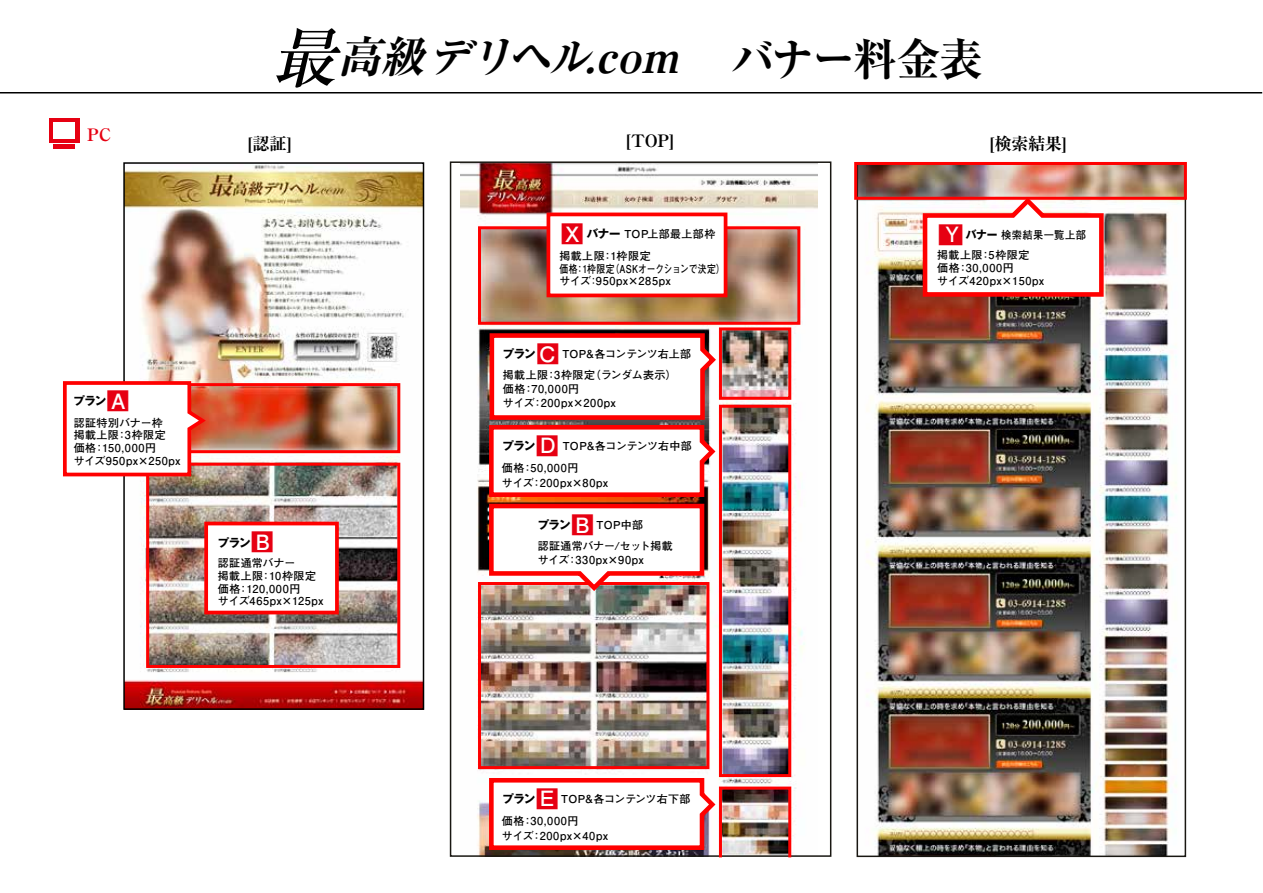
<style>
.page{position:relative;width:1263px;height:893px;background:#fff}
.page>*{position:absolute;margin:0;border:0;box-sizing:border-box;transform-origin:0 0}
.t1{font:700 expanded 44.85px "Ryumin Pro";letter-spacing:-.06em;color:#000}
.t2{font:italic 700 expanded 43.65px "Ryumin Pro";color:#000}
.t3{font:700 expanded 17.1px "Ryumin Pro";letter-spacing:-.01em;color:#000}
.t4{font:700 expanded 17.1px "Ryumin Pro";color:#e60012}
.t5{font:700 11.4px "Gothic MB101 Pro";letter-spacing:-.065em;color:#000}
.t6{font:700 10.95px/12.8px "Futo Go B101 Pro";letter-spacing:.04em;color:#000}
.t7{font:700 10.95px/12.8px "Futo Go B101 Pro";letter-spacing:.04em;color:#000;scale:.8 1}
.t8{font:700 10.95px/14.2px "Futo Go B101 Pro";letter-spacing:.015em;color:#000}
.t9{font:700 10.95px "Futo Go B101 Pro";color:#000}
.t10{font:700 10.95px "Futo Go B101 Pro";letter-spacing:.04em;color:#000;scale:.94 1}
.s1{font-family:"Futo Go B101 Pro";font-size:24.3px;color:#e60012}
.s2{font-family:"Futo Go B101 Pro";font-size:21px;color:#fff}
.s3{font-weight:500;font-stretch:normal;font-size:65.55px}
.s4{font-size:24.3px;color:#e60012}
.s5{font-size:21px;color:#fff}
.s6{font-family:"Gothic MB101 Pro";font-size:11.4px}
</style>
<div class="page">
<img style="left:460px;top:164px;width:358px;height:690px">
<div style="left:478px;top:582px;width:231px;height:187px;border:3px solid #f00"></div>
<div style="left:478px;top:226px;width:322px;height:99px;border:3px solid #f00"></div>
<div style="left:450px;top:161px;width:381px;height:696px;border:2px solid #191712"></div>
<img style="left:859px;top:166px;width:324px;height:688px">
<div style="left:856px;top:163px;width:330px;height:694px;border:2px solid #191712"></div>
<img style="left:126px;top:165px;width:295px;height:542px">
<div style="left:162px;top:383px;width:238px;height:70px;border:3px solid #f00"></div>
<div style="left:146px;top:463px;width:254px;height:205px;border:3px solid #f00"></div>
<div style="left:123px;top:162px;width:301px;height:548px;border:2px solid #000"></div>
<div style="left:204px;top:522px;width:135px;height:92px;background:#fff;border:4px solid #f00"></div>
<svg style="left:63px;top:379px;width:145px;height:99px"></svg>
<div style="left:49px;top:118px;width:30px;height:25px;background:#e60012"></div>
<div style="left:53px;top:122px;width:22px;height:17px;background:#fff"></div>
<div style="left:53px;top:144px;width:22px;height:5px;background:#e60012"></div>
<hr style="left:0;top:92px;width:1262px;height:1px;background:#000">
<div style="left:546px;top:213px;width:181px;height:84px;background:#fff;border:4px solid #f00"></div>
<svg style="left:920px;top:194px;width:186px;height:105px"></svg>
<svg style="left:487px;top:776px;width:232px;height:76px"></svg>
<div style="left:719px;top:327px;width:72px;height:73px;border:3px solid #f00"></div>
<div style="left:719px;top:787px;width:72px;height:72px;border:3px solid #f00"></div>
<div style="left:719px;top:405px;width:72px;height:372px;border:3px solid #f00"></div>
<svg style="left:487px;top:331px;width:232px;height:263px"></svg>
<div style="left:854px;top:162px;width:333px;height:38px;border:3px solid #f00"></div>
<h3 class="t4" style="left:87px;top:121px;width:25px">PC</h3>
<p class="t5" style="left:74px;top:391px;width:58px">プラン<span class="s1">■</span><span class="s2">A</span></p>
<p class="t6" style="left:74px;top:415px;width:109px">認証特別バナー枠<br>掲載上限：3枠限定<br>価格：150,000円<br>サイズ950px×250px</p>
<h2 class="t2" style="left:270px;top:22px;width:425px"><span class="s3">最</span>高級デリヘル.com</h2>
<h1 class="t1" style="left:731px;top:24px;width:253px">バナー料金表</h1>
<h3 class="t3" style="left:248px;top:130px;width:45px">[認証]</h3>
<h3 class="t3" style="left:626px;top:127px;width:49px">[TOP]</h3>
<h3 class="t3" style="left:990px;top:130px;width:78px">[検索結果]</h3>
<p class="t5" style="left:218px;top:533px;width:58px">プラン<span class="s1">■</span><span class="s2">B</span></p>
<p class="t6" style="left:218px;top:555px;width:107px">認証通常バナー<br>掲載上限：10枠限定価格：120,000円<br>サイズ465px×125px</p>
<p class="t6" style="left:559px;top:221px;width:158px;line-height:21.9px"><span class="s4">■</span><span class="s5">X</span> <span class="s6">バナー</span> TOP上部最上部枠掲載上限：1枠限定</p>
<p class="t7" style="left:559px;top:261px;width:209px">価格：1枠限定（ASKオークションで決定）サイズ：950px×285px</p>
<p class="t9" style="left:503px;top:345px;width:190px"><span class="s6">プラン</span><span class="s4">■</span><span class="s5">C</span> TOP&amp;各コンテンツ右上部</p>
<p class="t6" style="left:503px;top:366px;width:175px;line-height:14.2px">掲載上限：3枠限定（ランダム表示）価格：70,000円<br>サイズ：200px×200px</p>
<p class="t6" style="left:502px;top:433px;width:191px;line-height:22.6px"><span class="s6">プラン</span><span class="s4">■</span><span class="s5">D</span> TOP&amp;各コンテンツ右中部価格：50,000円</p>
<p class="t6" style="left:502px;top:475px;width:108px">サイズ：200px×80px</p>
<p class="t6" style="left:538px;top:517px;width:107px"><span class="s6">プラン</span><span class="s4">■</span><span class="s5">B</span> TOP中部</p>
<p class="t8" style="left:538px;top:537px;width:137px">認証通常バナー/セット掲載サイズ：330px×90px</p>
<p class="t10" style="left:937px;top:226px;width:160px"><span class="s4">■</span><span class="s5">Y</span> <span class="s6">バナー</span> 検索結果一覧上部</p>
<p class="t6" style="left:937px;top:247px;width:108px">掲載上限：5枠限定<br>価格：30,000円<br>サイズ420px×150px</p>
<p class="t6" style="left:502px;top:786px;width:190px;line-height:22.6px"><span class="s6">プラン</span><span class="s4">■</span><span class="s5">E</span> TOP&amp;各コンテンツ右下部価格：30,000円</p>
<p class="t6" style="left:502px;top:828px;width:108px">サイズ：200px×40px</p>
</div>
